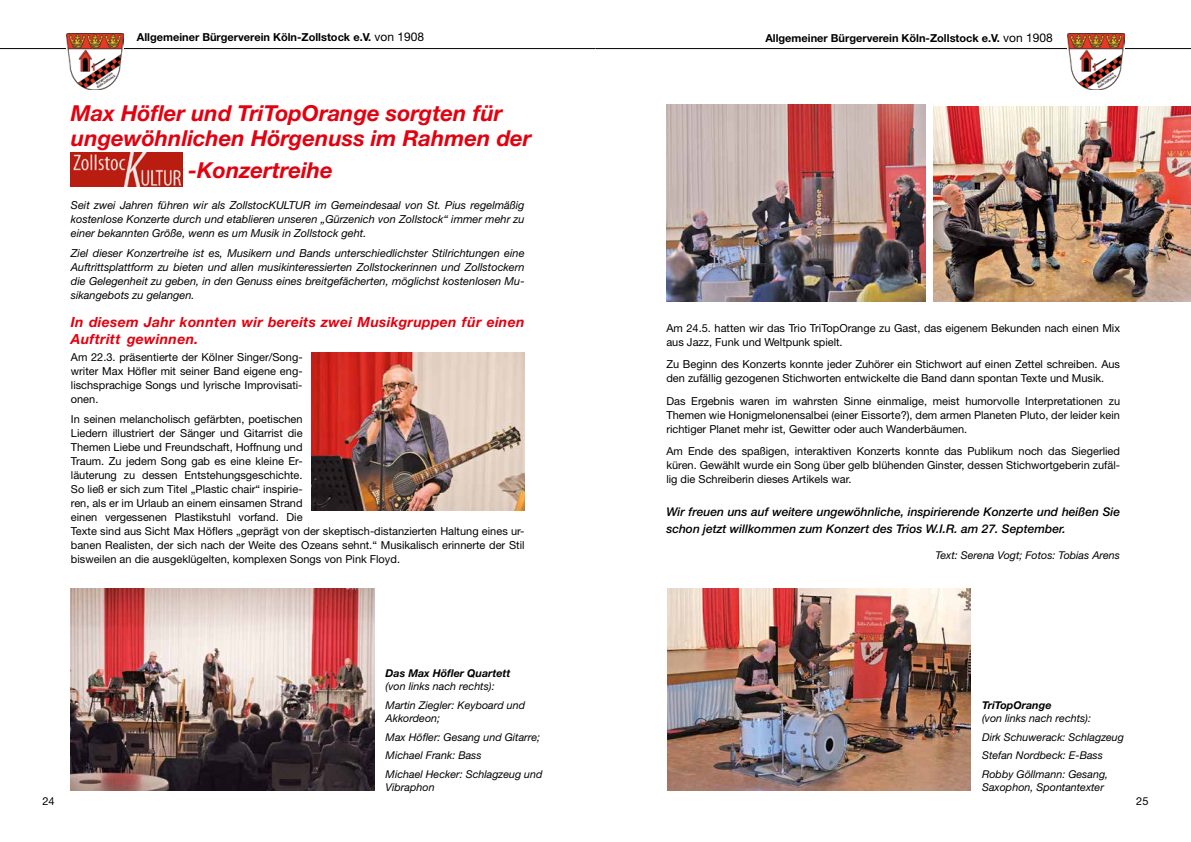
<style>
.page{position:relative;width:1191px;height:842px;background:#fff}
.page>*{position:absolute;margin:0;border:0;box-sizing:border-box;transform-origin:0 0}
.t1{font:italic 700 22px/25px "Helvetica Neue LT Std";color:#e3000f}
.t2{font:italic 700 14px/17px "Helvetica Neue LT Std";letter-spacing:.02em;color:#e3000f}
.t3{font:italic 500 12px/17px "Helvetica Neue LT Std";color:#000}
.t4{font:11px/14px "Helvetica Neue LT Std";color:#000;text-align:justify}
.t5{font:italic 11px/14px "Helvetica Neue LT Std";color:#000;text-align:justify}
.t6{font:700 11px "Helvetica Neue LT Std";color:#000}
.t7{font:italic 10.8px/18.7px "Helvetica Neue LT Std";color:#000}
.t8{font:italic 700 10.8px "Helvetica Neue LT Std";color:#000}
.s1{font-weight:400;font-size:12px}
</style>
<div class="page">
<hr style="left:0;top:48px;width:595px;height:1px;background:#000">
<hr style="left:595px;top:48px;width:596px;height:1px;background:#000">
<img style="left:66px;top:33px;width:57px;height:56px">
<img style="left:1067px;top:33px;width:58px;height:56px">
<img style="left:71px;top:589px;width:303px;height:202px">
<img style="left:667px;top:589px;width:303px;height:202px">
<img style="left:71px;top:153px;width:111px;height:34px">
<img style="left:934px;top:106px;width:257px;height:196px">
<img style="left:666px;top:105px;width:259px;height:197px">
<img style="left:311px;top:352px;width:213px;height:159px">
<p class="t6" style="left:137px;top:30px;width:289px">Allgemeiner Bürgerverein Köln-Zollstock e.V. <span class="s1">von 1908</span></p>
<h1 class="t1" style="left:71px;top:100px;width:462px">Max Höfler und TriTopOrange sorgten für ungewöhnlichen Hörgenuss im Rahmen der</h1>
<h1 class="t1" style="left:188px;top:157px;width:146px">-Konzertreihe</h1>
<p class="t5" style="left:71px;top:198px;width:455px">Seit zwei Jahren führen wir als ZollstocKULTUR im Gemeindesaal von St. Pius regelmäßig kostenlose Konzerte durch und etablieren unseren „Gürzenich von Zollstock“ immer mehr zu einer bekannten Größe, wenn es um Musik in Zollstock geht.</p>
<p class="t5" style="left:71px;top:246px;width:455px">Ziel dieser Konzertreihe ist es, Musikern und Bands unterschiedlichster Stilrichtungen eine Auftrittsplattform zu bieten und allen musikinteressierten Zollstockerinnen und Zollstockern die Gelegenheit zu geben, in den Genuss eines breitgefächerten, möglichst kostenlosen Mu&shy;sikangebots zu gelangen.</p>
<p class="t2" style="left:71px;top:313px;width:455px">In diesem Jahr konnten wir bereits zwei Musikgruppen für einen<br>Auftritt gewinnen.</p>
<p class="t4" style="left:71px;top:350px;width:233px">Am 22.3. präsentierte der Kölner Singer/Song&shy;writer Max Höfler mit seiner Band eigene eng&shy;lischsprachige Songs und lyrische Improvisati&shy;onen.</p>
<p class="t4" style="left:71px;top:412px;width:455px;text-align:left">In seinen melancholisch gefärbten, poetischen<br>Liedern illustriert der Sänger und Gitarrist die<br>Themen Liebe und Freundschaft, Hoffnung und<br>Traum. Zu jedem Song gab es eine kleine Er-<br>läuterung zu dessen Entstehungsgeschichte.<br>So ließ er sich zum Titel „Plastic chair“ inspirie-<br>ren, als er im Urlaub an einem einsamen Strand<br>einen vergessenen Plastikstuhl vorfand. Die<br>Texte sind aus Sicht Max Höflers „geprägt von der skeptisch-distanzierten Haltung eines ur&shy;banen Realisten, der sich nach der Weite des Ozeans sehnt.“ Musikalisch erinnerte der Stil bisweilen an die ausgeklügelten, komplexen Songs von Pink Floyd.</p>
<p class="t4" style="left:43px;top:794px;width:14px">24</p>
<p class="t8" style="left:386px;top:667px;width:126px">Das Max Höfler Quartett</p>
<p class="t7" style="left:386px;top:677px;width:141px">(von links nach rechts):<br>Martin Ziegler: Keyboard und</p>
<p class="t7" style="left:386px;top:708px;width:158px">Akkordeon;<br>Max Höfler: Gesang und Gitarre;<br>Michael Frank: Bass<br>Michael Hecker: Schlagzeug und</p>
<p class="t7" style="left:386px;top:778px;width:50px">Vibraphon</p>
<p class="t6" style="left:765px;top:31px;width:289px">Allgemeiner Bürgerverein Köln-Zollstock e.V. <span class="s1">von 1908</span></p>
<p class="t4" style="left:666px;top:320px;width:455px">Am 24.5. hatten wir das Trio TriTopOrange zu Gast, das eigenem Bekunden nach einen Mix aus Jazz, Funk und Weltpunk spielt.</p>
<p class="t4" style="left:666px;top:357px;width:455px">Zu Beginn des Konzerts konnte jeder Zuhörer ein Stichwort auf einen Zettel schreiben. Aus den zufällig gezogenen Stichworten entwickelte die Band dann spontan Texte und Musik.</p>
<p class="t4" style="left:666px;top:393px;width:455px">Das Ergebnis waren im wahrsten Sinne einmalige, meist humorvolle Interpretationen zu Themen wie Honigmelonensalbei (einer Eissorte?), dem armen Planeten Pluto, der leider kein richtiger Planet mehr ist, Gewitter oder auch Wanderbäumen.</p>
<p class="t4" style="left:666px;top:444px;width:455px">Am Ende des spaßigen, interaktiven Konzerts konnte das Publikum noch das Siegerlied küren. Gewählt wurde ein Song über gelb blühenden Ginster, dessen Stichwortgeberin zufäl&shy;lig die Schreiberin dieses Artikels war.</p>
<p class="t3" style="left:666px;top:503px;width:455px">Wir freuen uns auf weitere ungewöhnliche, inspirierende Konzerte und heißen Sie schon jetzt willkommen zum Konzert des Trios W.I.R. am 27. September.</p>
<p class="t7" style="left:935px;top:545px;width:186px">Text: Serena Vogt; Fotos: Tobias Arens</p>
<p class="t8" style="left:982px;top:698px;width:71px">TriTopOrange</p>
<p class="t7" style="left:982px;top:708px;width:143px">(von links nach rechts):<br>Dirk Schuwerack: Schlagzeug<br>Stefan Nordbeck: E-Bass<br>Robby Göllmann: Gesang,</p>
<p class="t7" style="left:982px;top:778px;width:123px">Saxophon, Spontantexter</p>
<p class="t4" style="left:1136px;top:794px;width:14px">25</p>
</div>
